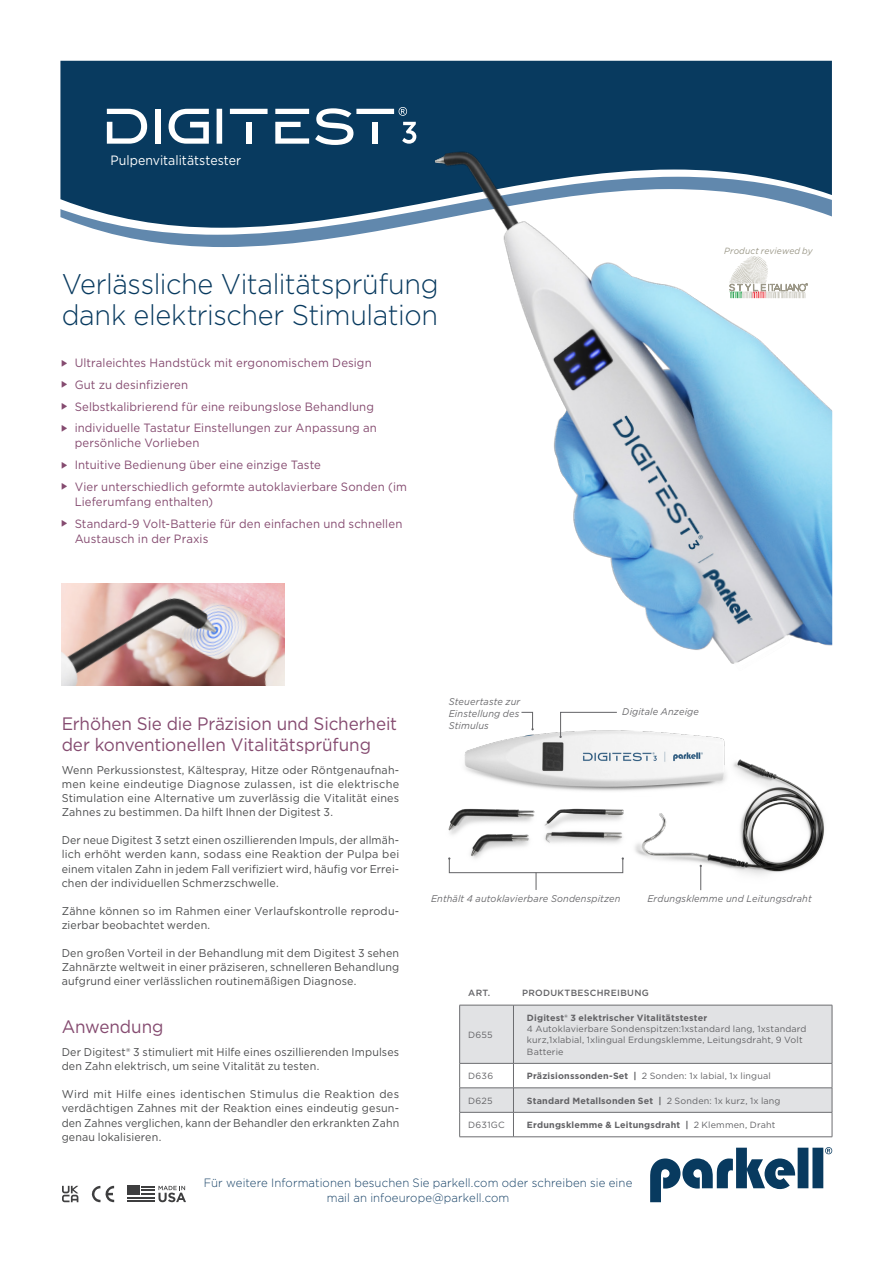
<style>
.page{position:relative;width:893px;height:1263px;background:#fff}
.page>*{position:absolute;margin:0;border:0;box-sizing:border-box;transform-origin:0 0}
.Main_Headline{font:300 28.5px/31.5px "Gotham";letter-spacing:-.015em;color:#083a5f;scale:.95 1}
.Article_subhead{font:18px/21px "Gotham";letter-spacing:-.01em;color:#854b70;scale:.95 1}
.t1{font:13.5px "Gotham";letter-spacing:.005em;color:#fff;scale:.91 1}
.t2{font:12px/15px "Gotham";letter-spacing:.01em;color:#854b70;scale:.95 1}
.t3{font:300 12px/15px "Gotham";letter-spacing:.01em;color:#154065;text-align:center;scale:.95 1}
.body_copy{font:11.25px/14.2px "Gotham";letter-spacing:.015em;color:#4b4c4d;text-align:justify;scale:.95 1}
.body_copy-2{font:11.25px/14.2px "Gotham";letter-spacing:.015em;color:#4b4c4d;text-align:justify;scale:.94 1}
.body_copy-3{font:11.25px/14.2px "Gotham";letter-spacing:.015em;color:#4b4c4d;text-align:justify}
.caption_italic{font:italic 9.75px/12px "Gotham";letter-spacing:.015em;color:#69696c;text-align:justify;scale:.95 1}
.sku_description{font:9px/11.2px "Gotham";letter-spacing:.015em;color:#636366}
.sku_description-2{font:700 9px "Gotham";letter-spacing:.02em;color:#636366}
.price_column_header{font:500 9px "Gotham";letter-spacing:.035em;color:#636366}
.body_copy-4{font:italic 9px "Gotham";letter-spacing:.015em;color:#9b9888;scale:.95 1}
.s1{font-weight:700}
.s2{font-weight:400}
</style>
<div class="page">
<svg style="left:460px;top:1004px;width:372px;height:1px"></svg>
<svg style="left:459px;top:1005px;width:374px;height:131px"></svg>
<hr style="left:459px;top:1136px;width:54px;height:1px;background:#6c6d70">
<hr style="left:513px;top:1136px;width:319px;height:1px;background:#6c6d70">
<img style="left:62px;top:584px;width:222px;height:101px">
<img style="left:448px;top:730px;width:377px;height:156px">
<svg style="left:521px;top:712px;width:13px;height:18px"></svg>
<svg style="left:559px;top:712px;width:58px;height:26px"></svg>
<div style="left:449px;top:858px;width:174px;height:15px;border:1px solid #636366"></div>
<svg style="left:536px;top:872px;width:1px;height:18px"></svg>
<svg style="left:700px;top:865px;width:2px;height:25px"></svg>
<svg style="left:650px;top:1147px;width:182px;height:55px"></svg>
<svg style="left:62px;top:1186px;width:16px;height:16px"></svg>
<svg style="left:92px;top:1186px;width:22px;height:16px"></svg>
<svg style="left:128px;top:1186px;width:58px;height:16px"></svg>
<svg style="left:117px;top:235px;width:236px;height:12px;fill:#6188ad"></svg>
<svg style="left:91px;top:228px;width:302px;height:7px"></svg>
<div style="left:60px;top:61px;width:772px;height:167px;background:#083a5f"></div>
<svg style="left:315px;top:108px;width:38px;height:37px"></svg>
<svg style="left:107px;top:109px;width:40px;height:35px"></svg>
<svg style="left:169px;top:109px;width:40px;height:35px"></svg>
<div style="left:217px;top:109px;width:5px;height:35px;background:#fff"></div>
<div style="left:246px;top:122px;width:5px;height:22px;background:#fff"></div>
<div style="left:230px;top:109px;width:38px;height:5px;background:#fff"></div>
<svg style="left:275px;top:122px;width:34px;height:22px"></svg>
<div style="left:275px;top:109px;width:34px;height:5px;background:#fff"></div>
<div style="left:155px;top:109px;width:5px;height:35px;background:#fff"></div>
<div style="left:372px;top:122px;width:6px;height:22px;background:#fff"></div>
<div style="left:356px;top:109px;width:38px;height:5px;background:#fff"></div>
<svg style="left:399px;top:107px;width:8px;height:9px"></svg>
<svg style="left:402px;top:122px;width:14px;height:22px"></svg>
<img style="left:404px;top:135px;width:428px;height:529px">
<p class="t1" style="left:110px;top:151px;width:145px">Pulpenvitalitätstester</p>
<p class="Main_Headline" style="left:62px;top:267px;width:398px">Verlässliche Vitalitätsprüfung dank elektrischer Stimulation</p>
<p class="t2" style="left:75px;top:355px;width:314px">Ultraleichtes Handstück mit ergonomischem Design</p>
<p class="t2" style="left:75px;top:377px;width:121px">Gut zu desinfizieren</p>
<p class="t2" style="left:75px;top:399px;width:317px">Selbstkalibrierend für eine reibungslose Behandlung</p>
<p class="t2" style="left:75px;top:420px;width:320px">individuelle Tastatur Einstellungen zur Anpassung an persönliche Vorlieben</p>
<p class="t2" style="left:75px;top:457px;width:261px">Intuitive Bedienung über eine einzige Taste</p>
<p class="t2" style="left:75px;top:479px;width:351px">Vier unterschiedlich geformte autoklavierbare Sonden (im<br>Lieferumfang enthalten)</p>
<p class="t2" style="left:75px;top:516px;width:346px">Standard-9 Volt-Batterie für den einfachen und schnellen<br>Austausch in der Praxis</p>
<p class="body_copy-4" style="left:724px;top:245px;width:95px">Product reviewed by</p>
<p class="Article_subhead" style="left:62px;top:712px;width:355px">Erhöhen Sie die Präzision und Sicherheit der konventionellen Vitalitätsprüfung</p>
<p class="body_copy" style="left:62px;top:762px;width:357px">Wenn Perkussionstest, Kältespray, Hitze oder Röntgenaufnah&shy;men keine eindeutige Diagnose zulassen, ist die elektrische Stimulation eine Alternative um zuverlässig die Vitalität eines Zahnes zu bestimmen. Da hilft Ihnen der Digitest 3.</p>
<p class="body_copy-2" style="left:62px;top:833px;width:361px">Der neue Digitest 3 setzt einen oszillierenden Impuls, der allmäh&shy;lich erhöht werden kann, sodass eine Reaktion der Pulpa bei einem vitalen Zahn in jedem Fall verifiziert wird, häufig vor Errei&shy;chen der individuellen Schmerzschwelle.</p>
<p class="body_copy" style="left:62px;top:903px;width:357px">Zähne können so im Rahmen einer Verlaufskontrolle reprodu&shy;zierbar beobachtet werden.</p>
<p class="body_copy" style="left:62px;top:945px;width:357px">Den großen Vorteil in der Behandlung mit dem Digitest 3 sehen Zahnärzte weltweit in einer präziseren, schnelleren Behandlung aufgrund einer verlässlichen routinemäßigen Diagnose.</p>
<p class="Article_subhead" style="left:62px;top:1016px;width:109px">Anwendung</p>
<p class="body_copy" style="left:62px;top:1045px;width:357px">Der Digitest® 3 stimuliert mit Hilfe eines oszillierenden Impulses den Zahn elektrisch, um seine Vitalität zu testen.</p>
<p class="body_copy-3" style="left:62px;top:1087px;width:339px">Wird mit Hilfe eines identischen Stimulus die Reaktion des verdächtigen Zahnes mit der Reaktion eines eindeutig gesun&shy;den Zahnes verglichen, kann der Behandler den erkrankten Zahn genau lokalisieren.</p>
<p class="caption_italic" style="left:449px;top:695px;width:77px">Steuertaste zur Einstellung des Stimulus</p>
<p class="caption_italic" style="left:622px;top:705px;width:82px">Digitale Anzeige</p>
<p class="caption_italic" style="left:431px;top:893px;width:201px">Enthält 4 autoklavierbare Sondenspitzen</p>
<p class="caption_italic" style="left:647px;top:893px;width:174px">Erdungsklemme und Leitungsdraht</p>
<p class="price_column_header" style="left:468px;top:987px;width:24px">ART.</p>
<p class="price_column_header" style="left:522px;top:987px;width:128px">PRODUKTBESCHREIBUNG</p>
<p class="sku_description" style="left:468px;top:1029px;width:26px">D655</p>
<p class="sku_description" style="left:527px;top:1012px;width:281px"><span class="s1">Digitest® 3 elektrischer Vitalitätstester<br></span>4 Autoklavierbare Sondenspitzen:1xstandard lang, 1xstandard kurz,1xlabial, 1xlingual Erdungsklemme, Leitungsdraht, 9 Volt Batterie</p>
<p class="sku_description" style="left:468px;top:1070px;width:26px">D636</p>
<p class="sku_description" style="left:527px;top:1070px;width:245px"><span class="s1">Präzisionssonden-Set |</span> 2 Sonden: 1x labial, 1x lingual</p>
<p class="sku_description" style="left:468px;top:1095px;width:26px">D625</p>
<p class="sku_description-2" style="left:527px;top:1094px;width:255px">Standard Metallsonden Set | <span class="s2">2 Sonden: 1x kurz, 1x lang</span></p>
<p class="sku_description" style="left:468px;top:1119px;width:38px">D631GC</p>
<p class="sku_description-2" style="left:527px;top:1119px;width:250px">Erdungsklemme &amp; Leitungsdraht | <span class="s2">2 Klemmen, Draht</span></p>
<p class="t3" style="left:204px;top:1175px;width:453px">Für weitere Informationen besuchen Sie parkell.com oder schreiben sie eine mail an infoeurope@parkell.com</p>
</div>
